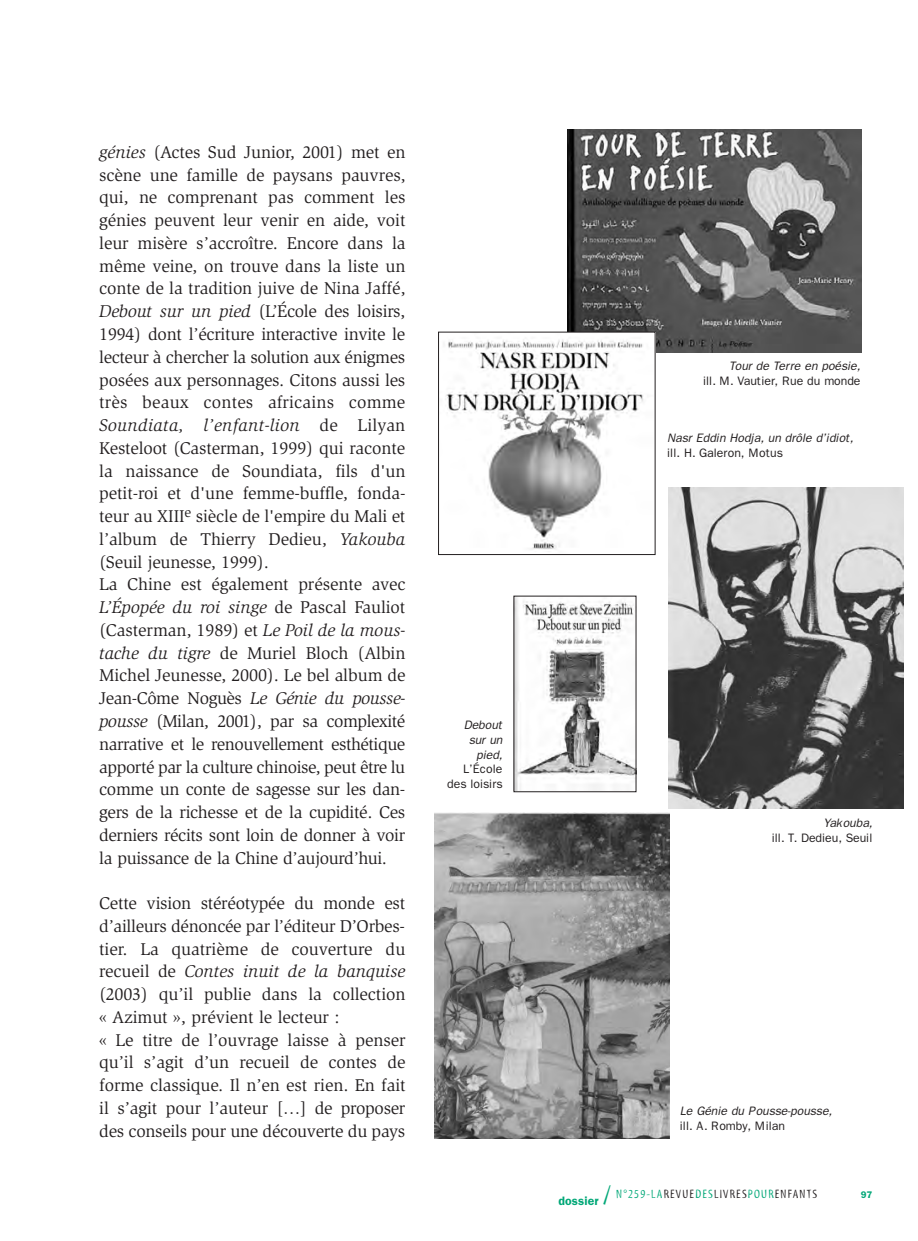
<style>
.page{position:relative;width:918px;height:1241px;background:#fff}
.page>*{position:absolute;margin:0;border:0;box-sizing:border-box;transform-origin:0 0}
.t1{font:17.5px/22.8px "Slimbach";letter-spacing:-.005em;color:#231f20}
.t2{font:italic 12.25px/14.7px "Franklin Gothic";letter-spacing:-.005em;color:#231f20;text-align:right}
.t3{font:12.25px/14.7px "Franklin Gothic";letter-spacing:-.005em;color:#231f20;text-align:right}
.t4{font:12.25px "Myriad Tilt";letter-spacing:.1em;color:#231f20}
.t5{font:600 9.62px "Franklin Gothic";color:#00a777}
.s1{font-style:italic}
.s2{font-family:"Franklin Gothic";font-weight:600;color:#00a777}
.s3{font-size:26.25px;color:#00a777}
.s4{color:#00a777}
</style>
<div class="page">
<img style="left:567px;top:129px;width:294px;height:223px">
<img style="left:435px;top:812px;width:235px;height:325px">
<img style="left:668px;top:487px;width:235px;height:321px">
<img style="left:446px;top:333px;width:207px;height:216px">
<div style="left:438px;top:331px;width:217px;height:224px;border:1px solid #231f20"></div>
<img style="left:515px;top:597px;width:119px;height:193px">
<p class="t1" style="left:99px;top:142px;width:308px"><span class="s1">génies</span> (Actes Sud Junior, 2001) met en scène une famille de paysans pauvres, qui, ne comprenant pas comment les génies peuvent leur venir en aide, voit leur misère s’accroître. Encore dans la même veine, on trouve dans la liste un conte de la tradition juive de Nina Jaffé, <span class="s1">Debout sur un pied</span> (L’École des loisirs, 1994) dont l’écriture interactive invite le lecteur à chercher la solution aux énigmes posées aux personnages. Citons aussi les très beaux contes africains comme <span class="s1">Soundiata, l’enfant-lion</span> de Lilyan Kesteloot (Casterman, 1999) qui raconte la naissance de Soundiata, fils d'un petit-roi et d'une femme-buffle, fonda&shy;teur au XIII<sup>e</sup> siècle de l'empire du Mali et l’album de Thierry Dedieu, <span class="s1">Yakouba </span>(Seuil jeunesse, 1999).<br>La Chine est également présente avec <span class="s1">L’Épopée du roi singe</span> de Pascal Fauliot (Casterman, 1989) et <span class="s1">Le Poil de la mous&shy;tache du tigre</span> de Muriel Bloch (Albin Michel Jeunesse, 2000). Le bel album de Jean-Côme Noguès <span class="s1">Le Génie du pousse&shy;pousse</span> (Milan, 2001), par sa complexité narrative et le renouvellement esthétique apporté par la culture chinoise, peut être lu comme un conte de sagesse sur les dan&shy;gers de la richesse et de la cupidité. Ces derniers récits sont loin de donner à voir la puissance de la Chine d’aujourd’hui.</p>
<p class="t1" style="left:99px;top:893px;width:308px">Cette vision stéréotypée du monde est d’ailleurs dénoncée par l’éditeur D’Orbes&shy;tier. La quatrième de couverture du recueil de <span class="s1">Contes inuit de la banquise </span>(2003) qu’il publie dans la collection « Azimut », prévient le lecteur :<br>« Le titre de l’ouvrage laisse à penser qu’il s’agit d’un recueil de contes de forme classique. Il n’en est rien. En fait il s’agit pour l’auteur […] de proposer des conseils pour une découverte du pays</p>
<p class="t2" style="left:464px;top:717px;width:40px">Debout sur un pied,</p>
<p class="t3" style="left:447px;top:761px;width:57px">L’École des loisirs</p>
<p class="t2" style="left:729px;top:358px;width:133px">Tour de Terre en poésie,</p>
<p class="t3" style="left:703px;top:373px;width:159px">ill. M. Vautier, Rue du monde</p>
<p class="t2" style="left:667px;top:430px;width:188px">Nasr Eddin Hodja, un drôle d’idiot,</p>
<p class="t3" style="left:667px;top:445px;width:117px">ill. H. Galeron, Motus</p>
<p class="t2" style="left:823px;top:815px;width:51px">Yakouba,</p>
<p class="t3" style="left:771px;top:830px;width:102px">ill. T. Dedieu, Seuil</p>
<p class="t2" style="left:680px;top:1103px;width:154px">Le Génie du Pousse-pousse,</p>
<p class="t3" style="left:680px;top:1118px;width:107px">ill. A. Romby, Milan</p>
<p class="t4" style="left:558px;top:1188px;width:260px"><span class="s2">dossier</span> <span class="s3">/</span> <span class="s4">N°259-LA</span>REVUE<span class="s4">DES</span>LIVRES<span class="s4">POUR</span>ENFANTS</p>
<p class="t5" style="left:861px;top:1188px;width:13px">97</p>
</div>
